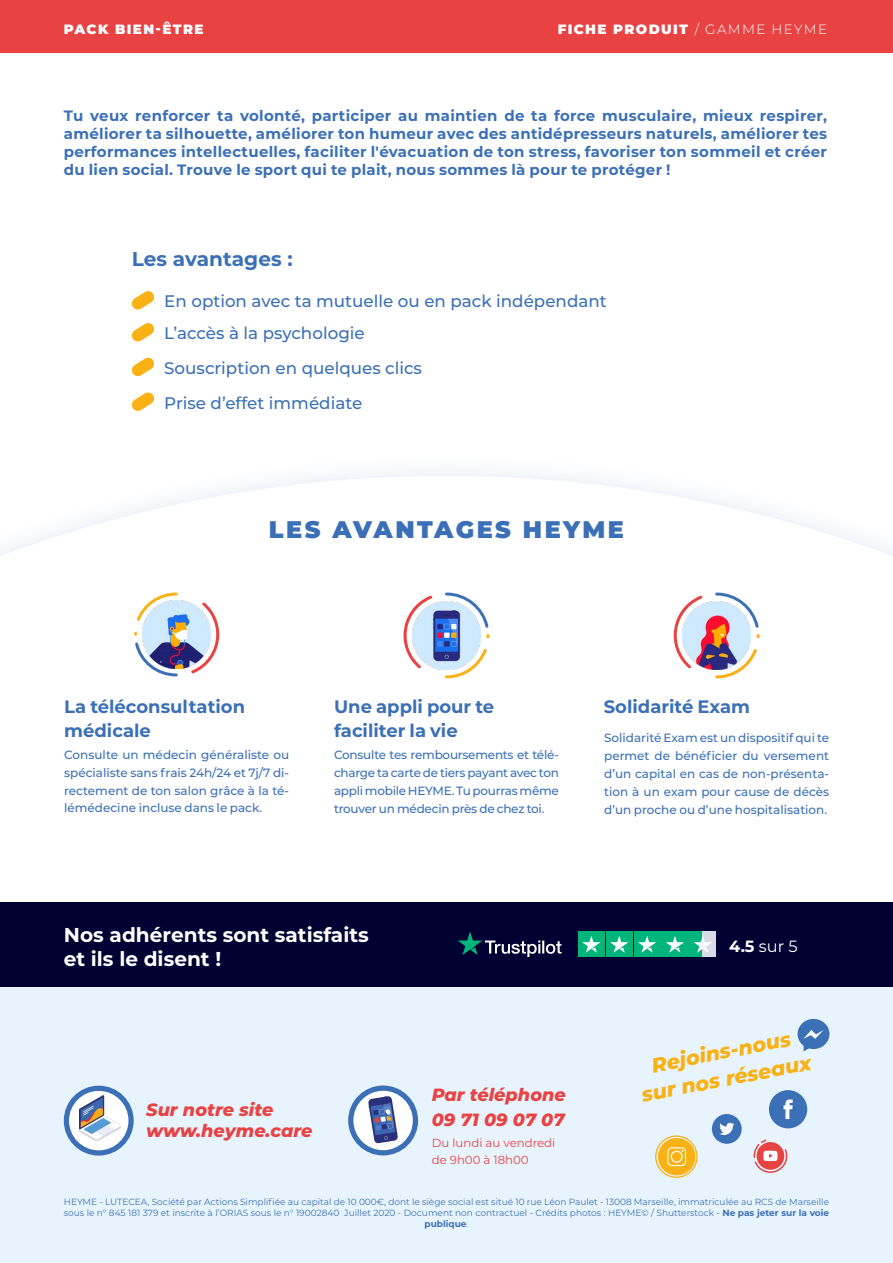
<style>
.page{position:relative;width:893px;height:1263px;background:#fff}
.page>*{position:absolute;margin:0;border:0;box-sizing:border-box;transform-origin:0 0}
.t1{font:900 24px "Montserrat";letter-spacing:.1em;color:#3b70b7}
.t2{font:italic 800 20.4px/27.2px "Montserrat";color:#f9b114;text-align:center}
.t3{font:700 20.1px/24.2px "Montserrat";color:#fff}
.t4{font:700 20.1px "Montserrat";color:#3b70b7}
.t5{font:700 18px/24px "Montserrat";color:#3b70b7}
.t6{font:italic 800 17.7px/25.8px "Montserrat";color:#e84243}
.t7{font:500 16.8px/32px "Montserrat";color:#3b70b7}
.t8{font:16.2px "Montserrat";color:#fff}
.t9{font:700 15px/18px "Montserrat";letter-spacing:.02em;color:#3b70b7;text-align:justify}
.t10{font:900 13.5px "Montserrat";letter-spacing:.1em;color:#fff}
.t11{font:500 12px/18px "Montserrat";color:#3b70b7;text-align:justify}
.t12{font:11.7px/16.5px "Montserrat";color:#e84243}
.t13{font:9px/10.8px "Montserrat";color:#3b70b7;text-align:center}
.s1{font-weight:300}
.s2{font-weight:700}
</style>
<div class="page">
<svg style="left:0;top:476px;width:893px;height:193px"></svg>
<div style="left:0;top:986px;width:893px;height:277px;background:#e8f4fd"></div>
<div style="left:348px;top:1085px;width:70px;height:70px;background:#3b70b7;border-radius:50%"></div>
<div style="left:353px;top:1091px;width:60px;height:59px;background:#fff;border-radius:50%"></div>
<svg style="left:368px;top:1096px;width:30px;height:47px"></svg>
<div style="left:64px;top:1086px;width:70px;height:69px;background:#3b70b7;border-radius:50%"></div>
<div style="left:69px;top:1091px;width:59px;height:59px;background:#fff;border-radius:50%"></div>
<img style="left:80px;top:1096px;width:40px;height:44px">
<svg style="left:769px;top:1090px;width:38px;height:38px"></svg>
<svg style="left:712px;top:1114px;width:30px;height:30px"></svg>
<svg style="left:658px;top:1138px;width:37px;height:37px"></svg>
<div style="left:655px;top:1135px;width:43px;height:43px;border:1px solid #f9b114;border-radius:50%"></div>
<svg style="left:753px;top:1139px;width:35px;height:34px"></svg>
<div style="left:798px;top:1019px;width:31px;height:30px;background:#3b70b7;border-radius:50%"></div>
<svg style="left:803px;top:1030px;width:21px;height:21px"></svg>
<div style="left:0;top:902px;width:893px;height:84px;background:#000032"></div>
<div style="left:578px;top:931px;width:27px;height:26px;background:#00b57a"></div>
<svg style="left:582px;top:936px;width:19px;height:17px"></svg>
<div style="left:606px;top:931px;width:13px;height:26px;background:#00b57a"></div>
<div style="left:619px;top:931px;width:13px;height:26px;background:#00b57a"></div>
<svg style="left:610px;top:936px;width:18px;height:17px"></svg>
<div style="left:634px;top:931px;width:13px;height:26px;background:#00b57a"></div>
<div style="left:647px;top:931px;width:13px;height:26px;background:#00b57a"></div>
<svg style="left:638px;top:936px;width:18px;height:17px"></svg>
<div style="left:662px;top:931px;width:13px;height:26px;background:#00b57a"></div>
<div style="left:675px;top:931px;width:13px;height:26px;background:#00b57a"></div>
<svg style="left:666px;top:936px;width:18px;height:17px"></svg>
<div style="left:690px;top:931px;width:13px;height:26px;background:#00b57a"></div>
<div style="left:703px;top:931px;width:13px;height:26px;background:#dbdbe6"></div>
<svg style="left:694px;top:936px;width:18px;height:17px"></svg>
<svg style="left:458px;top:931px;width:103px;height:26px"></svg>
<img style="left:142px;top:601px;width:47px;height:67px">
<svg style="left:134px;top:591px;width:45px;height:32px"></svg>
<svg style="left:189px;top:600px;width:32px;height:74px"></svg>
<svg style="left:133px;top:630px;width:46px;height:47px"></svg>
<svg style="left:131px;top:291px;width:23px;height:120px"></svg>
<img style="left:705px;top:601px;width:46px;height:69px">
<svg style="left:714px;top:646px;width:45px;height:33px"></svg>
<svg style="left:672px;top:593px;width:33px;height:76px"></svg>
<svg style="left:714px;top:591px;width:47px;height:49px"></svg>
<img style="left:435px;top:601px;width:46px;height:69px">
<svg style="left:443px;top:646px;width:46px;height:33px"></svg>
<svg style="left:402px;top:593px;width:33px;height:76px"></svg>
<svg style="left:443px;top:591px;width:48px;height:49px"></svg>
<div style="left:0;top:0;width:893px;height:53px;background:#e84243"></div>
<p class="t10" style="left:64px;top:19px;width:141px">PACK BIEN-ÊTRE</p>
<p class="t10" style="left:558px;top:19px;width:271px">FICHE PRODUIT <span class="s1">/ GAMME HEYME</span></p>
<p class="t9" style="left:64px;top:106px;width:765px">Tu veux renforcer ta volonté, participer au maintien de ta force musculaire, mieux respirer, améliorer ta silhouette, améliorer ton humeur avec des antidépresseurs naturels, améliorer tes performances intellectuelles, faciliter l'évacuation de ton stress, favoriser ton sommeil et créer du lien social. Trouve le sport qui te plait, nous sommes là pour te protéger !</p>
<h3 class="t4" style="left:132px;top:244px;width:162px">Les avantages :</h3>
<h3 class="t7" style="left:164px;top:285px;width:444px">En option avec ta mutuelle ou en pack indépendant<br>L’accès à la psychologie</h3>
<h3 class="t7" style="left:164px;top:350px;width:259px;line-height:34.7px">Souscription en quelques clics<br>Prise d’effet immédiate</h3>
<h1 class="t1" style="left:269px;top:512px;width:357px">LES AVANTAGES HEYME</h1>
<h3 class="t5" style="left:64px;top:694px;width:183px">La téléconsultation médicale</h3>
<h3 class="t5" style="left:334px;top:694px;width:162px">Une appli pour te faciliter la vie</h3>
<p class="t11" style="left:334px;top:745px;width:226px">Consulte tes remboursements et télé&shy;charge ta carte de tiers payant avec ton appli mobile HEYME. Tu pourras même trouver un médecin près de chez toi.</p>
<p class="t11" style="left:64px;top:746px;width:226px">Consulte un médecin généraliste ou spécialiste sans frais 24h/24 et 7j/7 di&shy;rectement de ton salon grâce à la té&shy;lémédecine incluse dans le pack.</p>
<h3 class="t5" style="left:604px;top:694px;width:148px">Solidarité Exam</h3>
<p class="t11" style="left:604px;top:728px;width:226px">Solidarité Exam est un dispositif qui te permet de bénéficier du versement d’un capital en cas de non-présenta&shy;tion à un exam pour cause de décès d’un proche ou d’une hospitalisation.</p>
<h3 class="t3" style="left:64px;top:922px;width:307px">Nos adhérents sont satisfaits et ils le disent !</h3>
<h3 class="t6" style="left:146px;top:1098px;width:168px;line-height:21.3px">Sur notre site www.heyme.care</h3>
<h3 class="t6" style="left:432px;top:1080px;width:136px">Par téléphone<br>09 71 09 07 07</h3>
<p class="t12" style="left:432px;top:1134px;width:125px">Du lundi au vendredi de 9h00 à 18h00</p>
<h3 class="t8" style="left:729px;top:935px;width:70px"><span class="s2">4.5</span> sur 5</h3>
<h2 class="t2" style="left:634px;top:1054px;width:174px;rotate:-11deg">Rejoins-nous sur nos réseaux</h2>
<p class="t13" style="left:64px;top:1196px;width:767px">HEYME - LUTECEA, Société par Actions Simplifiée au capital de 10 000€, dont le siège social est situé 10 rue Léon Paulet - 13008 Marseille, immatriculée au RCS de Marseille sous le n° 845 181 379 et inscrite à l’ORIAS sous le n° 19002840 Juillet 2020 - Document non contractuel - Crédits photos : HEYME© / Shutterstock - <span class="s2">Ne pas jeter sur la voie publique</span>.</p>
</div>
